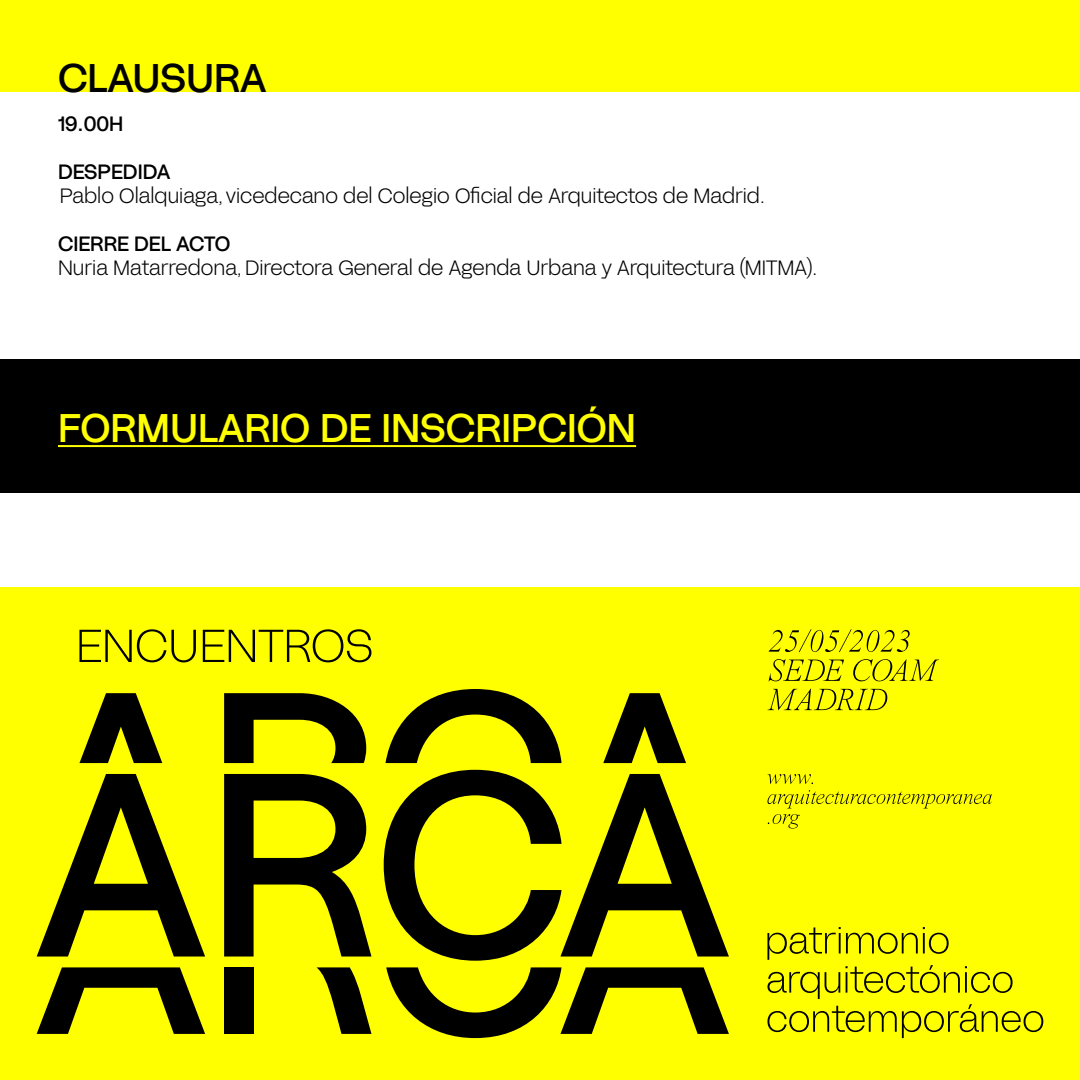
<style>
.page{position:relative;width:1080px;height:1080px;background:#fff}
.page>*{position:absolute;margin:0;border:0;box-sizing:border-box;transform-origin:0 0}
.t1{font:700 39.9px "Acid Grotesk";color:#ff0}
.t2{font:700 39.9px "Acid Grotesk";color:#000}
.t3{font:20.7px "Acid Grotesk";color:#000}
.t4{font:700 20.7px "Acid Grotesk";color:#000}
</style>
<div class="page">
<div style="left:0;top:0;width:1080px;height:92px;background:#ff0"></div>
<div style="left:0;top:359px;width:1080px;height:134px;background:#000"></div>
<hr style="left:58px;top:445px;width:578px;height:2px;background:#ff0">
<div style="left:0;top:587px;width:1080px;height:493px;background:#ff0"></div>
<svg style="left:767px;top:774px;width:46px;height:10px"></svg>
<svg style="left:767px;top:790px;width:225px;height:18px"></svg>
<svg style="left:768px;top:814px;width:32px;height:15px"></svg>
<svg style="left:769px;top:629px;width:141px;height:23px"></svg>
<svg style="left:769px;top:659px;width:75px;height:22px"></svg>
<svg style="left:853px;top:659px;width:86px;height:22px"></svg>
<svg style="left:767px;top:688px;width:120px;height:22px"></svg>
<svg style="left:37px;top:967px;width:168px;height:67px"></svg>
<svg style="left:317px;top:967px;width:54px;height:67px"></svg>
<div style="left:224px;top:967px;width:30px;height:67px;background:#000"></div>
<svg style="left:386px;top:967px;width:343px;height:71px"></svg>
<svg style="left:37px;top:774px;width:168px;height:183px"></svg>
<svg style="left:224px;top:774px;width:147px;height:183px"></svg>
<svg style="left:384px;top:770px;width:345px;height:191px"></svg>
<svg style="left:79px;top:693px;width:83px;height:70px"></svg>
<svg style="left:224px;top:693px;width:142px;height:70px"></svg>
<svg style="left:385px;top:689px;width:177px;height:74px"></svg>
<svg style="left:603px;top:693px;width:83px;height:70px"></svg>
<svg style="left:79px;top:629px;width:117px;height:33px"></svg>
<svg style="left:203px;top:629px;width:168px;height:33px"></svg>
<svg style="left:767px;top:927px;width:276px;height:111px"></svg>
<h1 class="t2" style="left:58px;top:55px;width:210px">CLAUSURA</h1>
<p class="t4" style="left:58px;top:112px;width:67px">19.00H</p>
<p class="t4" style="left:58px;top:160px;width:114px">DESPEDIDA</p>
<p class="t3" style="left:60px;top:184px;width:707px">Pablo Olalquiaga, vicedecano del Colegio Oficial de Arquitectos de Madrid.</p>
<p class="t4" style="left:58px;top:232px;width:174px">CIERRE DEL ACTO</p>
<p class="t3" style="left:58px;top:256px;width:761px">Nuria Matarredona, Directora General de Agenda Urbana y Arquitectura (MITMA).</p>
<h1 class="t1" style="left:58px;top:405px;width:580px">FORMULARIO DE INSCRIPCIÓN</h1>
</div>
